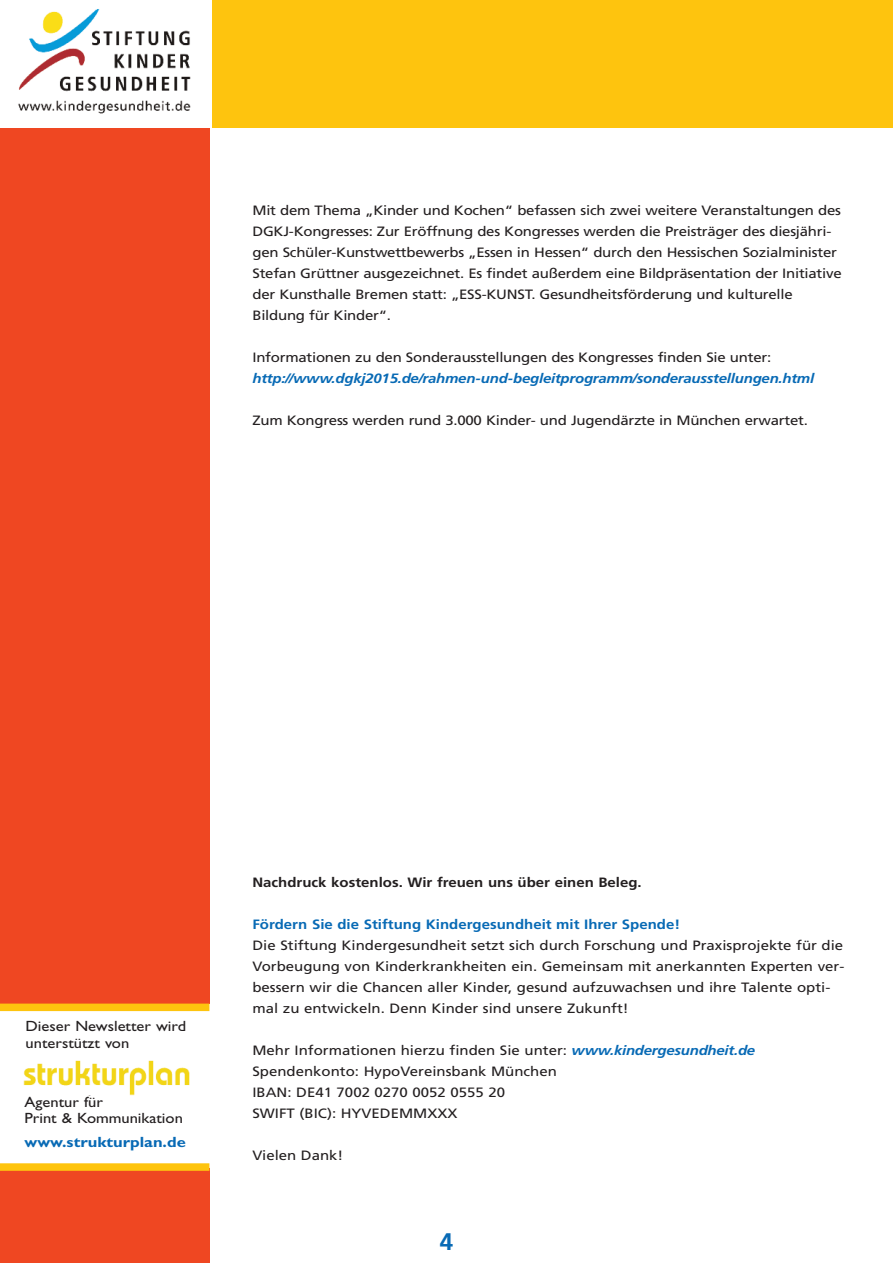
<style>
.page{position:relative;width:893px;height:1263px;background:#fff}
.page>*{position:absolute;margin:0;border:0;box-sizing:border-box;transform-origin:0 0}
.t1{font:700 24px "Frutiger";color:#086ab5}
.t2{font:14.85px/16.5px "Gill Sans";color:#231f20;scale:1.11 1}
.t3{font:700 14.85px "Gill Sans";color:#086ab5;scale:1.11 1}
.t4{font:13.5px/21px "Frutiger";letter-spacing:-.015em;color:#231f20;scale:1.11 1}
.t5{font:italic 700 13.5px "Frutiger";letter-spacing:-.015em;color:#086ab5;scale:1.11 1}
.t6{font:700 13.5px "Frutiger";color:#086ab5;scale:1.11 1}
.t7{font:700 13.5px "Frutiger";color:#231f20;scale:1.11 1}
.s1{font-weight:700;font-style:italic;color:#086ab5}
</style>
<div class="page">
<div style="left:212px;top:0;width:681px;height:128px;background:#fec40e"></div>
<div style="left:0;top:126px;width:209px;height:1137px;background:#ef4722"></div>
<div style="left:0;top:0;width:211px;height:128px;background:#fff"></div>
<img style="left:18px;top:9px;width:173px;height:105px">
<div style="left:0;top:1004px;width:217px;height:164px;background:#fff"></div>
<div style="left:0;top:1003px;width:209px;height:8px;background:#fec40e"></div>
<div style="left:0;top:1163px;width:209px;height:8px;background:#fec40e"></div>
<img style="left:23px;top:1060px;width:167px;height:35px">
<p class="t4" style="left:252px;top:201px;width:532px">Mit dem Thema „Kinder und Kochen“ befassen sich zwei weitere Veranstaltungen des DGKJ-Kongresses: Zur Eröffnung des Kongresses werden die Preisträger des diesjähri&shy;gen Schüler-Kunstwettbewerbs „Essen in Hessen“ durch den Hessischen Sozialminister Stefan Grüttner ausgezeichnet. Es findet außerdem eine Bildpräsentation der Initiative der Kunsthalle Bremen statt: „ESS-KUNST. Gesundheitsförderung und kulturelle Bildung für Kinder“.</p>
<p class="t4" style="left:252px;top:348px;width:469px">Informationen zu den Sonderausstellungen des Kongresses finden Sie unter:</p>
<p class="t5" style="left:252px;top:373px;width:508px">http://www.dgkj2015.de/rahmen-und-begleitprogramm/sonderausstellungen.html</p>
<p class="t4" style="left:252px;top:411px;width:502px">Zum Kongress werden rund 3.000 Kinder- und Jugendärzte in München erwartet.</p>
<p class="t2" style="left:26px;top:1019px;width:146px">Dieser Newsletter wird unterstützt von</p>
<p class="t2" style="left:24px;top:1095px;width:144px">Agentur für<br>Print &amp; Kommunikation</p>
<p class="t3" style="left:24px;top:1136px;width:147px">www.strukturplan.de</p>
<p class="t7" style="left:252px;top:877px;width:352px">Nachdruck kostenlos. Wir freuen uns über einen Beleg.</p>
<p class="t6" style="left:252px;top:919px;width:387px">Fördern Sie die Stiftung Kindergesundheit mit Ihrer Spende!</p>
<p class="t4" style="left:252px;top:936px;width:535px">Die Stiftung Kindergesundheit setzt sich durch Forschung und Praxisprojekte für die Vorbeugung von Kinderkrankheiten ein. Gemeinsam mit anerkannten Experten ver&shy;bessern wir die Chancen aller Kinder, gesund aufzuwachsen und ihre Talente opti&shy;mal zu entwickeln. Denn Kinder sind unsere Zukunft!</p>
<p class="t4" style="left:252px;top:1041px;width:454px">Mehr Informationen hierzu finden Sie unter: <span class="s1">www.kindergesundheit.de </span>Spendenkonto: HypoVereinsbank München<br>IBAN: DE41 7002 0270 0052 0555 20<br>SWIFT (BIC): HYVEDEMMXXX</p>
<p class="t4" style="left:252px;top:1146px;width:83px">Vielen Dank!</p>
<h1 class="t1" style="left:440px;top:1232px;width:15px">4</h1>
</div>
